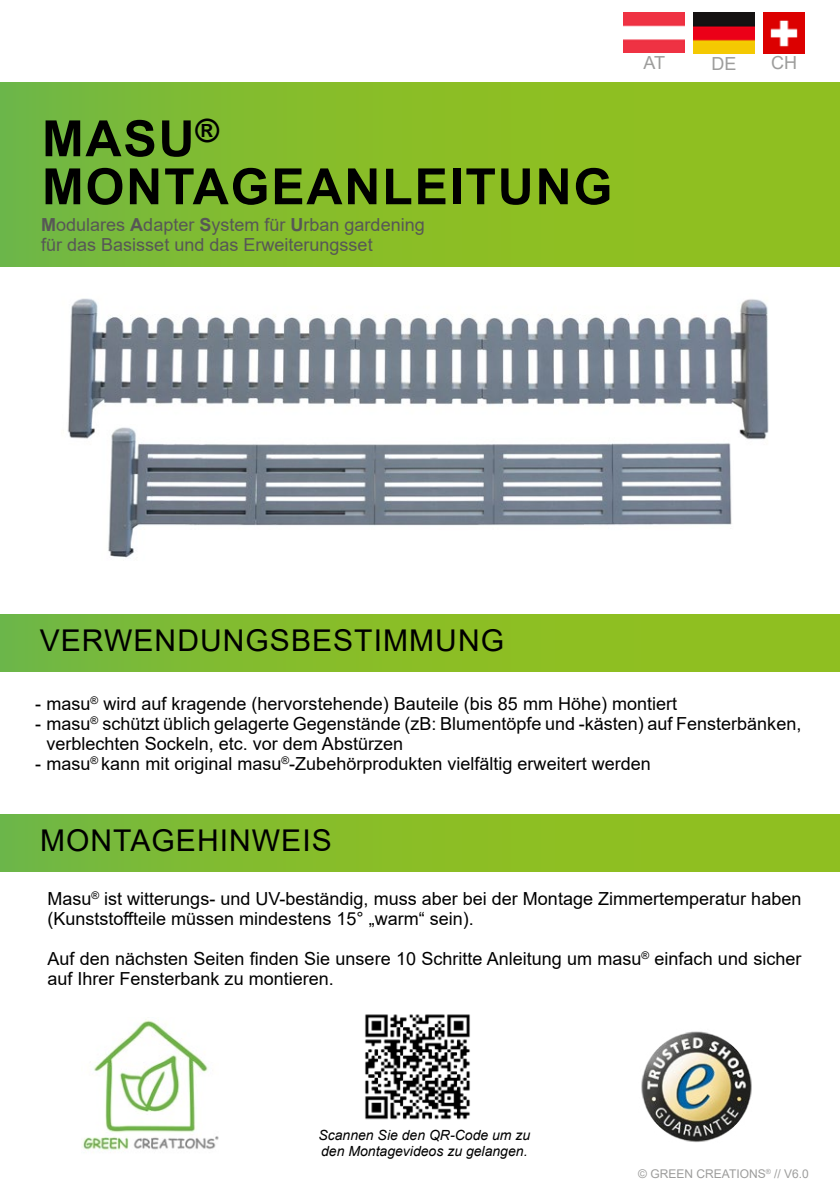
<style>
.page{position:relative;width:840px;height:1191px;background:#fff}
.page>*{position:absolute;margin:0;border:0;box-sizing:border-box;transform-origin:0 0}
.t1{font:700 50px/48px "Arial";letter-spacing:.035em;color:#000}
.t2{font:30px "Arial";letter-spacing:.035em;color:#000}
.t3{font:18px/20px "Arial";color:#000}
.t4{font:18px/20px "Arial";color:#575756}
.t5{font:18px "Arial";color:#9d9d9c}
.t6{font:italic 14px/16px "Arial";color:#000}
.t7{font:12px "Arial";color:#9d9d9c}
.s1{font-weight:700}
</style>
<div class="page">
<img style="left:623px;top:12px;width:61px;height:41px">
<img style="left:693px;top:12px;width:60px;height:41px">
<img style="left:763px;top:12px;width:41px;height:41px">
<img style="left:67px;top:298px;width:702px;height:142px">
<img style="left:102px;top:425px;width:631px;height:133px">
<div style="left:0;top:83px;width:839px;height:184px;background:linear-gradient(to right,#76b93d,#96c119)"></div>
<img style="left:365px;top:1014px;width:105px;height:106px">
<img style="left:641px;top:1031px;width:111px;height:111px">
<div style="left:0;top:614px;width:839px;height:58px;background:linear-gradient(to right,#76b93d,#96c119)"></div>
<div style="left:0;top:814px;width:839px;height:58px;background:linear-gradient(to right,#76b93d,#96c119)"></div>
<img style="left:82px;top:1020px;width:136px;height:131px">
<h1 class="t1" style="left:42px;top:115px;width:571px">MASU<sup>®<br></sup>MONTAGEANLEITUNG</h1>
<p class="t4" style="left:41px;top:214px;width:385px"><span class="s1">M</span>odulares <span class="s1">A</span>dapter <span class="s1">S</span>ystem für <span class="s1">U</span>rban gardening für das Basisset und das Erweiterungsset</p>
<p class="t5" style="left:643px;top:51px;width:23px">AT</p>
<p class="t5" style="left:711px;top:51px;width:27px">DE</p>
<p class="t5" style="left:770px;top:51px;width:27px">CH</p>
<h2 class="t2" style="left:40px;top:619px;width:465px">VERWENDUNGSBESTIMMUNG</h2>
<p class="t3" style="left:35px;top:693px;width:643px">- masu<sup>®</sup> wird auf kragende (hervorstehende) Bauteile (bis 85 mm Höhe) montiert</p>
<p class="t3" style="left:46px;top:713px;width:756px;text-indent:-11px">- masu<sup>®</sup> schützt üblich gelagerte Gegenstände (zB: Blumentöpfe und -kästen) auf Fensterbänken, verblechten Sockeln, etc. vor dem Abstürzen</p>
<p class="t3" style="left:35px;top:753px;width:616px">- masu<sup>®</sup> kann mit original masu<sup>®</sup>-Zubehörprodukten vielfältig erweitert werden</p>
<h2 class="t2" style="left:40px;top:819px;width:293px">MONTAGEHINWEIS</h2>
<p class="t3" style="left:47px;top:888px;width:755px">Masu<sup>®</sup> ist witterungs- und UV-beständig, muss aber bei der Montage Zimmertemperatur haben (Kunststoffteile müssen mindestens 15° „warm“ sein).</p>
<p class="t3" style="left:47px;top:948px;width:755px">Auf den nächsten Seiten finden Sie unsere 10 Schritte Anleitung um masu<sup>®</sup> einfach und sicher auf Ihrer Fensterbank zu montieren.</p>
<p class="t6" style="left:318px;top:1126px;width:213px">Scannen Sie den QR-Code um zu den Montagevideos zu gelangen.</p>
<p class="t7" style="left:638px;top:1165px;width:172px">© GREEN CREATIONS<sup>®</sup> // V6.0</p>
</div>
